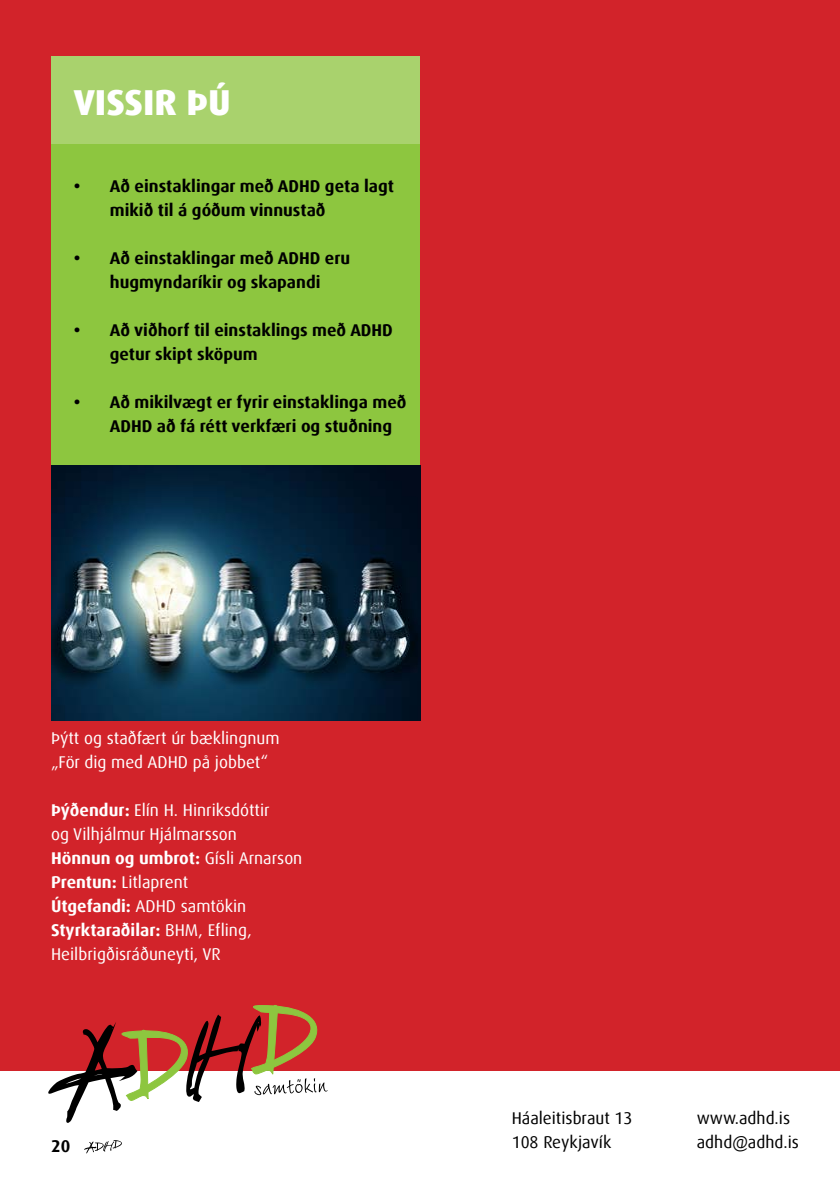
<style>
.page{position:relative;width:840px;height:1191px;background:#fff}
.page>*{position:absolute;margin:0;border:0;box-sizing:border-box;transform-origin:0 0}
.t1{font:800 36px "Dax Offc Pro";color:#fff}
.t2{font:700 17px/24px "Dax Offc Pro";color:#000}
.t3{font:17px/24px "Dax Offc Pro";color:#fff}
.t4{font:17px/24px "Dax Offc Pro";color:#000}
.s1{font-weight:700}
</style>
<div class="page">
<svg style="left:84px;top:1140px;width:38px;height:13px"></svg>
<div style="left:0;top:0;width:839px;height:1070px;background:#d2232a"></div>
<div style="left:51px;top:57px;width:369px;height:87px;background:#a9d26d"></div>
<div style="left:51px;top:144px;width:369px;height:444px;background:#8dc63f"></div>
<img style="left:51px;top:465px;width:369px;height:255px">
<svg style="left:48px;top:1005px;width:279px;height:117px"></svg>
<h1 class="t1" style="left:74px;top:79px;width:158px">VISSIR ÞÚ</h1>
<p class="t2" style="left:110px;top:174px;width:285px;text-indent:-36px">• Að einstaklingar með ADHD geta lagt mikið til á góðum vinnustað</p>
<p class="t2" style="left:74px;top:246px;width:278px;text-align:center">• Að einstaklingar með ADHD eru hugmyndaríkir og skapandi</p>
<p class="t2" style="left:110px;top:318px;width:284px;text-indent:-36px">• Að viðhorf til einstaklings með ADHD getur skipt sköpum</p>
<p class="t2" style="left:110px;top:390px;width:298px;text-indent:-36px">• Að mikilvægt er fyrir einstaklinga með<br>ADHD að fá rétt verkfæri og stuðning</p>
<p class="t3" style="left:51px;top:726px;width:230px">Þýtt og staðfært úr bæklingnum „För dig med ADHD på jobbet“</p>
<p class="t3" style="left:51px;top:798px;width:253px"><span class="s1">Þýðendur:</span> Elín H. Hinriksdóttir<br>og Vilhjálmur Hjálmarsson<br><span class="s1">Hönnun og umbrot:</span> Gísli Arnarson<br><span class="s1">Prentun:</span> Litlaprent<br><span class="s1">Útgefandi:</span> ADHD samtökin<br><span class="s1">Styrktaraðilar:</span> BHM, Efling,<br>Heilbrigðisráðuneyti, VR</p>
<p class="t2" style="left:51px;top:1134px;width:21px">20</p>
<p class="t4" style="left:511px;top:1106px;width:122px">Háaleitisbraut 13<br>108 Reykjavík</p>
<p class="t4" style="left:696px;top:1106px;width:104px">www.adhd.is adhd@adhd.is</p>
</div>
